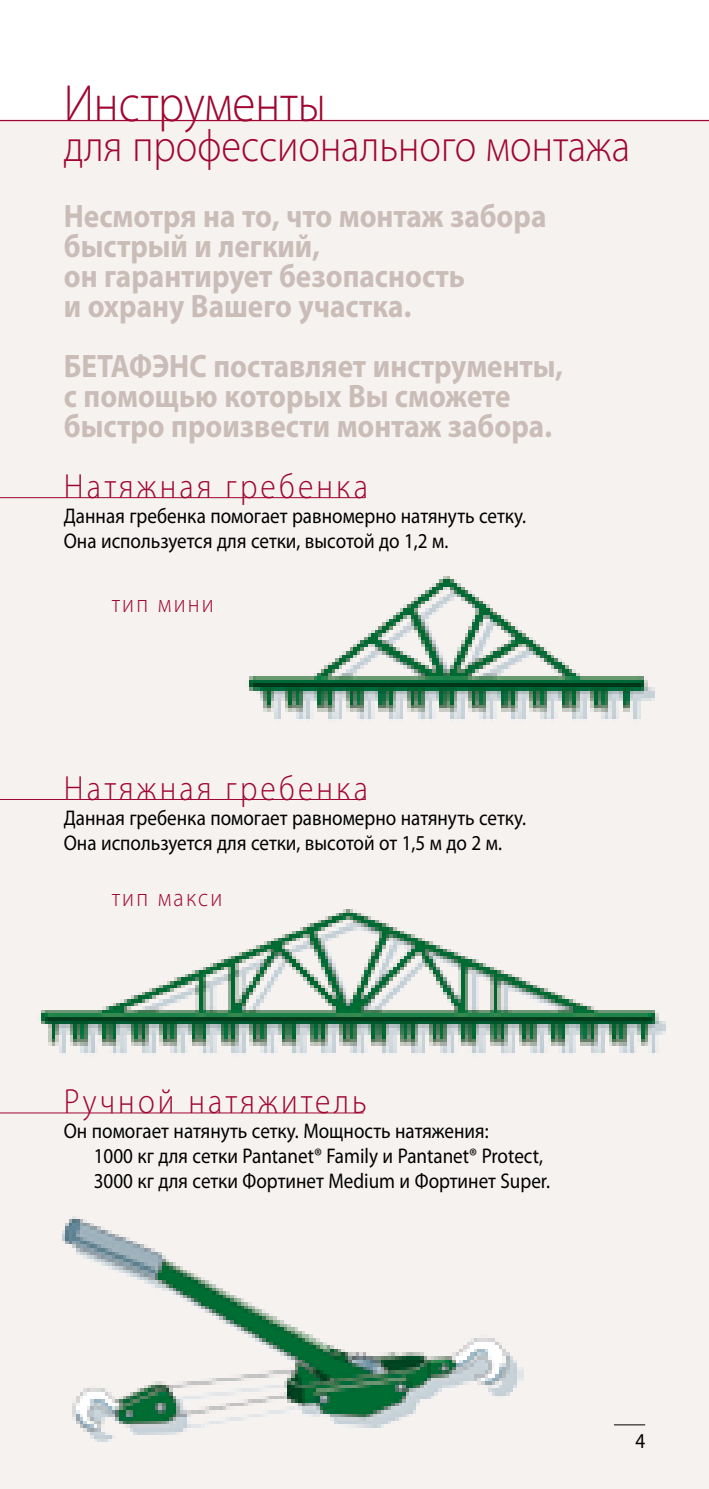
<style>
.page{position:relative;width:709px;height:1489px;background:#fff}
.page>*{position:absolute;margin:0;border:0;box-sizing:border-box;transform-origin:0 0}
.t1{font:300 52.5px "Myriad Pro";color:#a00631;scale:.9 1}
.t2{font:300 45px "Myriad Pro";color:#a00631;scale:.9 1}
.t3{font:300 35px "Myriad Pro";letter-spacing:.1em;color:#a00631;scale:.9 1}
.t4{font:700 32.5px/30px "Myriad Pro";color:#cabdb8;scale:.9 1}
.t5{font:300 25px "Myriad Pro";letter-spacing:.1em;color:#a00631;scale:.9 1}
.t6{font:21.25px/25px "Myriad Pro";color:#000;scale:.9 1}
</style>
<div class="page">
<div style="left:0;top:120px;width:709px;height:1368px;background:#f6f2f0"></div>
<img style="left:249px;top:576px;width:406px;height:143px">
<img style="left:41px;top:909px;width:625px;height:144px">
<img style="left:62px;top:1216px;width:461px;height:226px">
<hr style="left:614px;top:1424px;width:31px;height:1px;background:#000">
<hr style="left:0;top:497px;width:365px;height:1px;background:#a00631">
<hr style="left:0;top:120px;width:709px;height:1px;background:#a00631">
<hr style="left:0;top:799px;width:365px;height:1px;background:#a00631">
<hr style="left:0;top:1112px;width:363px;height:1px;background:#a00631">
<h1 class="t1" style="left:64px;top:71px;width:293px">Инструменты</h1>
<h2 class="t2" style="left:64px;top:118px;width:631px">для профессионального монтажа</h2>
<h3 class="t4" style="left:64px;top:200px;width:538px">Несмотря на то, что монтаж забора быстрый и легкий,<br>он гарантирует безопасность<br>и охрану Вашего участка.</h3>
<h3 class="t4" style="left:64px;top:350px;width:556px">БЕТАФЭНС поставляет инструменты, с помощью которых Вы сможете быстро произвести монтаж забора.</h3>
<h3 class="t3" style="left:64px;top:465px;width:339px">Натяжная гребенка</h3>
<p class="t6" style="left:64px;top:503px;width:515px">Данная гребенка помогает равномерно натянуть сетку.<br>Она используется для сетки, высотой до 1,2 м.</p>
<p class="t5" style="left:112px;top:588px;width:115px">тип мини</p>
<h3 class="t3" style="left:64px;top:767px;width:339px">Натяжная гребенка</h3>
<p class="t6" style="left:64px;top:805px;width:515px">Данная гребенка помогает равномерно натянуть сетку.<br>Она используется для сетки, высотой от 1,5 м до 2 м.</p>
<p class="t5" style="left:112px;top:882px;width:125px">тип макси</p>
<h3 class="t3" style="left:64px;top:1080px;width:338px">Ручной натяжитель</h3>
<p class="t6" style="left:94px;top:1118px;width:508px;text-indent:-30px">Он помогает натянуть сетку. Мощность натяжения:<br>1000 кг для сетки Pantanet® Family и Pantanet® Protect,<br>3000 кг для сетки Фортинет Medium и Фортинет Super.</p>
</div>
